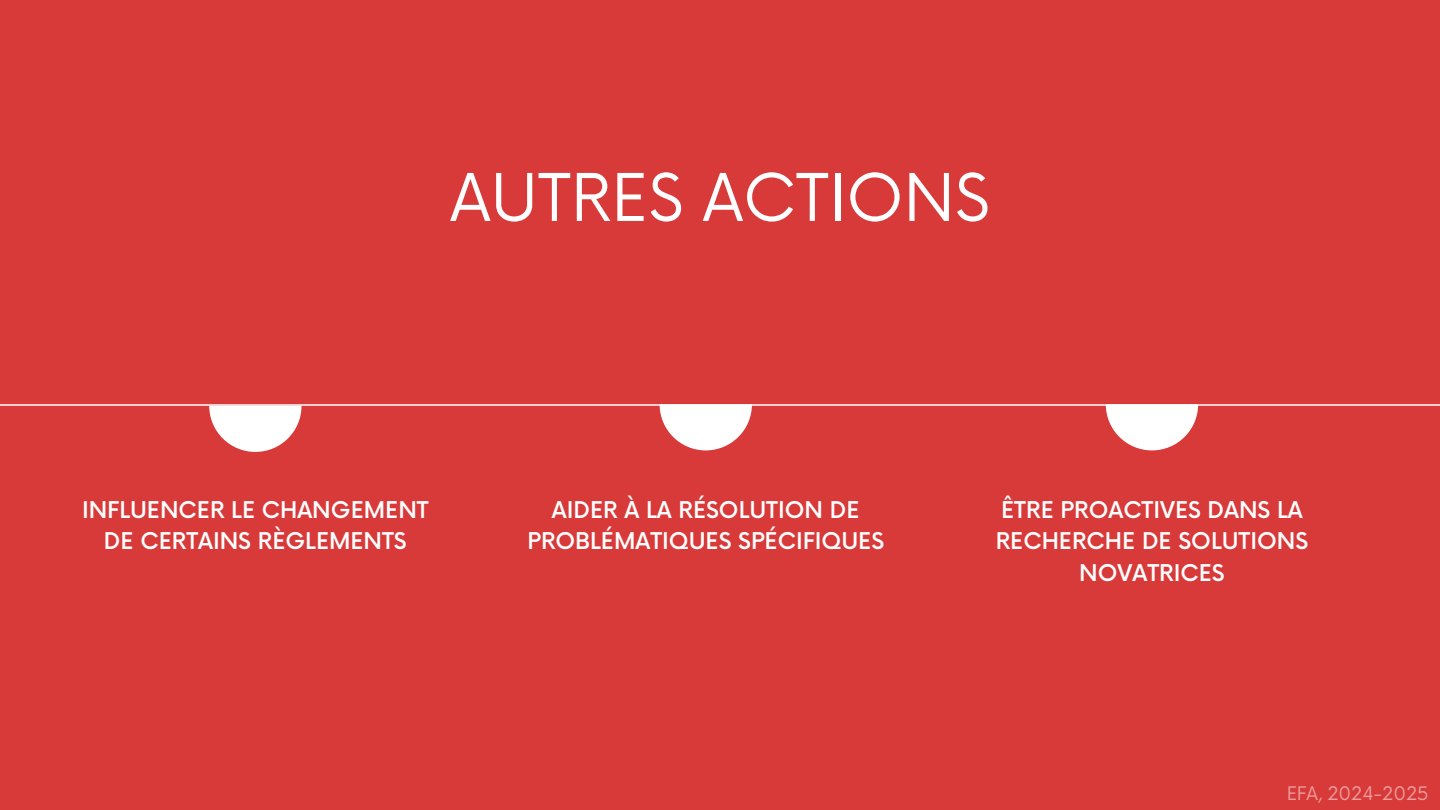
<style>
.page{position:relative;width:1440px;height:810px;background:#d83a3a}
.page>*{position:absolute;margin:0;border:0;box-sizing:border-box;transform-origin:0 0}
.t1{font:64px "Now";color:#fff}
.t2{font:500 22.5px/31.5px "Now";color:#fff;text-align:center}
.t3{font:18.3px "Now";color:#fff}
</style>
<div class="page">
<hr style="left:0;top:404px;width:1440px;height:2px;background:#fff">
<svg style="left:209px;top:406px;width:92px;height:46px"></svg>
<svg style="left:660px;top:404px;width:92px;height:46px"></svg>
<svg style="left:1106px;top:404px;width:92px;height:46px"></svg>
<h1 class="t1" style="left:450px;top:162px;width:541px">AUTRES ACTIONS</h1>
<p class="t2" style="left:82px;top:495px;width:348px">INFLUENCER LE CHANGEMENT<br>DE CERTAINS RÈGLEMENTS</p>
<p class="t2" style="left:527px;top:495px;width:358px">AIDER À LA RÉSOLUTION DE<br>PROBLÉMATIQUES SPÉCIFIQUES</p>
<p class="t2" style="left:996px;top:495px;width:314px">ÊTRE PROACTIVES DANS LA<br>RECHERCHE DE SOLUTIONS<br>NOVATRICES</p>
<p class="t3" style="left:1286px;top:783px;width:144px">EFA, 2024-2025</p>
</div>
